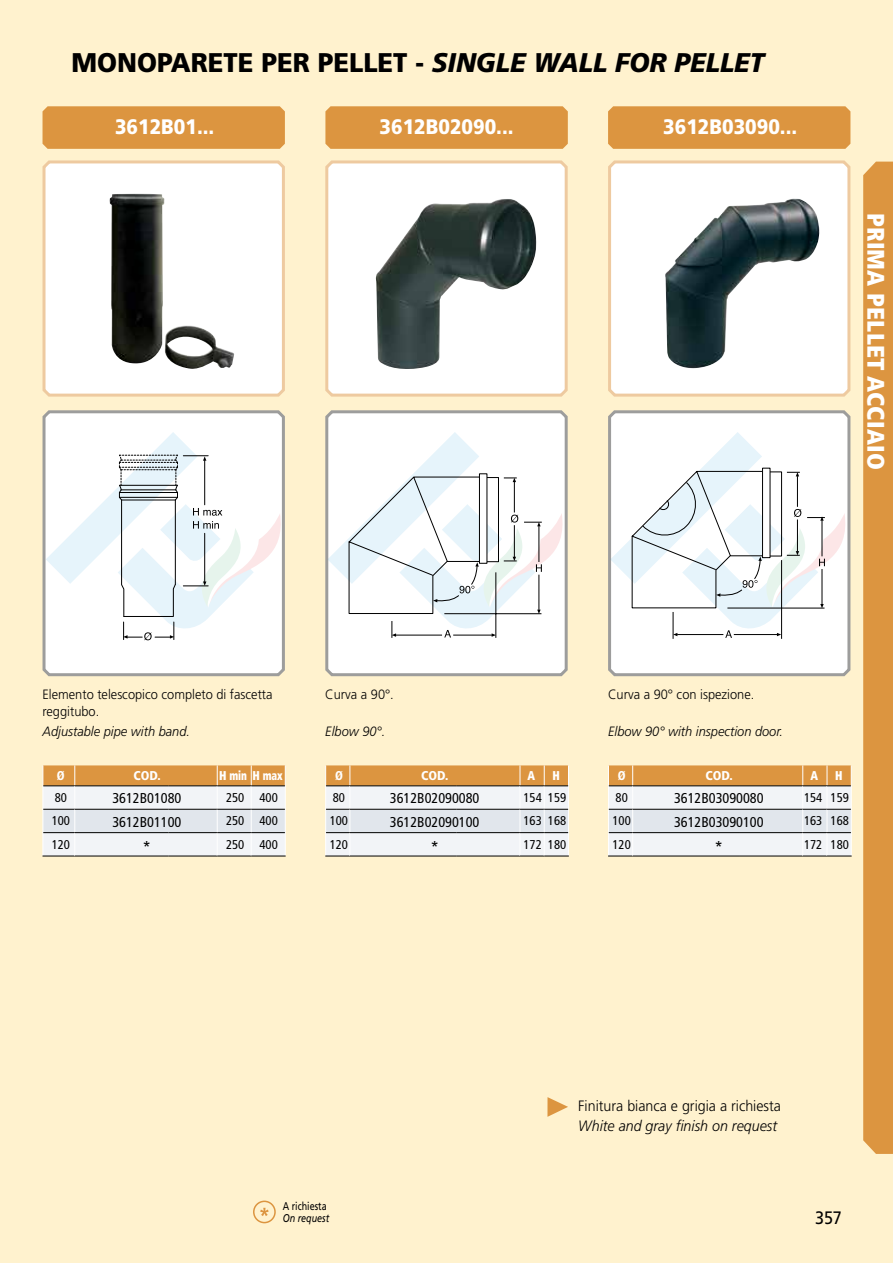
<style>
.page{position:relative;width:893px;height:1263px;background:#fff2ce}
.page>*{position:absolute;margin:0;border:0;box-sizing:border-box;transform-origin:0 0}
.t1{font:900 27px "Frutiger";color:#000;scale:.95 1}
.t2{font:900 condensed 24px "Frutiger";letter-spacing:.01em;color:#fff}
.t3{font:900 21px "Frutiger";color:#fff;scale:.9 1}
.t4{font:18px "Frutiger";color:#000;scale:.9 1}
.t5{font:condensed 17.25px "Frutiger";color:#000}
.t6{font:300 15px "Frutiger";color:#000;scale:.95 1}
.t7{font:italic 300 15px "Frutiger";color:#000;scale:.95 1}
.t8{font:condensed 14.25px/23.4px "Frutiger";color:#000}
.t9{font:300 13.5px/16.2px "Frutiger";color:#000;scale:.95 1}
.t10{font:italic 300 13.5px "Frutiger";color:#000;scale:.95 1}
.t11{font:condensed 12.75px/23.4px "Frutiger";color:#000;text-align:justify}
.t12{font:900 condensed 12.75px "Frutiger";color:#fff}
.t13{font:900 condensed 12.75px "Frutiger";color:#fff;scale:.9 1}
.t14{font:900 condensed 12.75px "Frutiger";color:#fff;scale:.9 1}
.t15{font:11.25px "Frutiger";color:#000;scale:.8 1}
.t16{font:italic 11.25px "Frutiger";color:#000;scale:.8 1}
.s1{font-style:italic}
</style>
<div class="page">
<svg style="left:42px;top:410px;width:243px;height:267px;background:#f0efed"></svg>
<svg style="left:325px;top:410px;width:243px;height:267px;background:#eeeeec"></svg>
<svg style="left:608px;top:410px;width:243px;height:267px;background:#eeedec"></svg>
<svg style="left:42px;top:160px;width:243px;height:237px;background:#fdfaf6"></svg>
<svg style="left:325px;top:160px;width:243px;height:237px;background:#fdf9f5"></svg>
<svg style="left:608px;top:160px;width:243px;height:237px;background:#fdfaf5"></svg>
<div style="left:863px;top:162px;width:30px;height:992px;background:#dc9540"></div>
<img style="left:665px;top:199px;width:155px;height:170px">
<svg style="left:610px;top:432px;width:238px;height:207px;background:#eff2f3"></svg>
<img style="left:110px;top:194px;width:124px;height:175px">
<img style="left:375px;top:199px;width:162px;height:170px">
<svg style="left:327px;top:432px;width:238px;height:206px;background:#f0f3f5"></svg>
<div style="left:479px;top:474px;width:8px;height:89px;background:#fff"></div>
<div style="left:479px;top:473px;width:8px;height:91px;border:1px solid #000"></div>
<div style="left:608px;top:106px;width:242px;height:43px;background:#dc9540"></div>
<div style="left:43px;top:106px;width:242px;height:43px;background:#dc9540"></div>
<div style="left:325px;top:106px;width:243px;height:43px;background:#dc9540"></div>
<svg style="left:325px;top:765px;width:244px;height:92px;background:#dfd2c2"></svg>
<svg style="left:608px;top:765px;width:244px;height:92px;background:#dfd2c2"></svg>
<hr style="left:43px;top:856px;width:32px;height:1px;background:#000">
<hr style="left:75px;top:856px;width:93px;height:1px;background:#000">
<hr style="left:168px;top:856px;width:49px;height:1px;background:#000">
<hr style="left:217px;top:856px;width:34px;height:1px;background:#000">
<svg style="left:43px;top:765px;width:243px;height:91px;background:#e0d3c3"></svg>
<hr style="left:251px;top:832px;width:34px;height:1px;background:#000">
<hr style="left:251px;top:856px;width:35px;height:1px;background:#000">
<svg style="left:46px;top:432px;width:237px;height:208px;background:#f2f5f6"></svg>
<div style="left:253px;top:1200px;width:23px;height:23px;border:2px solid #dc9540;border-radius:50%"></div>
<svg style="left:260px;top:1208px;width:9px;height:8px"></svg>
<svg style="left:547px;top:1097px;width:21px;height:20px"></svg>
<h1 class="t1" style="left:72px;top:46px;width:731px">MONOPARETE PER PELLET - <span class="s1">SINGLE WALL FOR PELLET</span></h1>
<h3 class="t3" style="left:115px;top:114px;width:112px">3612B01...</h3>
<h3 class="t3" style="left:380px;top:114px;width:150px">3612B02090...</h3>
<h3 class="t3" style="left:663px;top:114px;width:150px">3612B03090...</h3>
<h2 class="t2" style="left:891px;top:213px;width:258px;rotate:90deg">PRIMA PELLET ACCIAIO</h2>
<p class="t9" style="left:43px;top:687px;width:244px">Elemento telescopico completo di fascetta reggitubo.</p>
<p class="t10" style="left:43px;top:723px;width:157px">Adjustable pipe with band.</p>
<p class="t14" style="left:57px;top:768px;width:10px">Ø</p>
<p class="t13" style="left:219px;top:768px;width:72px">H min H max</p>
<p class="t11" style="left:226px;top:786px;width:20px">250<br>250<br>250</p>
<p class="t11" style="left:259px;top:786px;width:20px">400<br>400<br>400</p>
<p class="t12" style="left:133px;top:768px;width:29px">COD.</p>
<p class="t8" style="left:112px;top:787px;width:70px">3612B01080<br>3612B01100</p>
<p class="t5" style="left:143px;top:838px;width:10px">*</p>
<p class="t11" style="left:52px;top:786px;width:20px;text-align:left">80<br>100<br>120</p>
<p class="t9" style="left:325px;top:687px;width:74px">Curva a 90°.</p>
<p class="t10" style="left:325px;top:723px;width:65px">Elbow 90°.</p>
<p class="t14" style="left:335px;top:768px;width:10px">Ø</p>
<p class="t13" style="left:552px;top:768px;width:10px">H</p>
<p class="t11" style="left:548px;top:786px;width:20px">159<br>168<br>180</p>
<p class="t13" style="left:528px;top:768px;width:10px">A</p>
<p class="t11" style="left:523px;top:786px;width:20px">154<br>163<br>172</p>
<p class="t12" style="left:421px;top:768px;width:29px">COD.</p>
<p class="t8" style="left:390px;top:787px;width:91px">3612B02090080<br>3612B02090100</p>
<p class="t5" style="left:430px;top:838px;width:10px">*</p>
<p class="t11" style="left:330px;top:786px;width:20px;text-align:left">80<br>100<br>120</p>
<p class="t9" style="left:608px;top:687px;width:155px">Curva a 90° con ispezione.</p>
<p class="t10" style="left:608px;top:723px;width:186px">Elbow 90° with inspection door.</p>
<p class="t14" style="left:618px;top:768px;width:10px">Ø</p>
<p class="t13" style="left:835px;top:768px;width:10px">H</p>
<p class="t11" style="left:831px;top:786px;width:20px">159<br>168<br>180</p>
<p class="t13" style="left:810px;top:768px;width:10px">A</p>
<p class="t11" style="left:804px;top:786px;width:20px">154<br>163<br>172</p>
<p class="t12" style="left:705px;top:768px;width:29px">COD.</p>
<p class="t8" style="left:674px;top:787px;width:91px">3612B03090080<br>3612B03090100</p>
<p class="t5" style="left:714px;top:838px;width:10px">*</p>
<p class="t11" style="left:612px;top:786px;width:20px;text-align:left">80<br>100<br>120</p>
<p class="t15" style="left:283px;top:1199px;width:57px">A richiesta</p>
<p class="t16" style="left:283px;top:1211px;width:60px">On request</p>
<p class="t6" style="left:578px;top:1097px;width:215px">Finitura bianca e grigia a richiesta</p>
<p class="t7" style="left:578px;top:1117px;width:211px">White and gray finish on request</p>
<h3 class="t4" style="left:815px;top:1207px;width:31px">357</h3>
</div>
